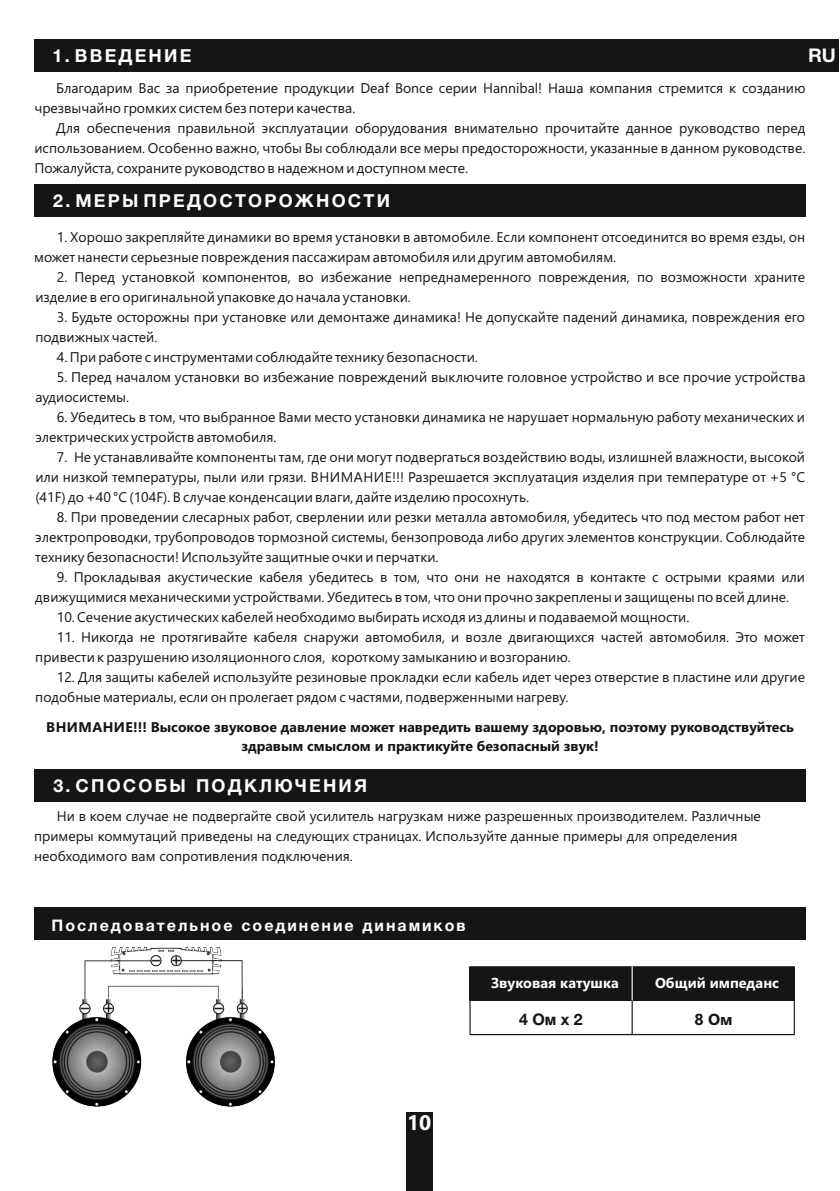
<style>
.page{position:relative;width:840px;height:1191px;background:#fff}
.page>*{position:absolute;margin:0;border:0;box-sizing:border-box;transform-origin:0 0}
.t1{font:700 21px "Segoe UI";color:#fefefe}
.t2{font:700 19px "Helvetica Neue Cyr";color:#fefefe}
.t3{font:700 18px "Helvetica Neue Cyr";letter-spacing:.12em;color:#fefefe}
.t4{font:700 16px "Helvetica Neue Cyr";letter-spacing:.12em;color:#fefefe}
.t5{font:700 16px "Helvetica Neue Cyr";color:#151515}
.t6{font:700 16px "Segoe UI";color:#151515}
.t7{font:700 14.4px "Segoe UI";color:#fefefe}
.t8{font:14px/20px "Segoe UI";color:#151515}
.t9{font:700 14px/19.6px "Segoe UI";color:#151515;text-align:center}
</style>
<div class="page">
<div style="left:34px;top:39px;width:770px;height:33px;background:#151515"></div>
<div style="left:805px;top:39px;width:32px;height:33px;background:#151515"></div>
<div style="left:34px;top:184px;width:770px;height:33px;background:#151515"></div>
<img style="left:52px;top:948px;width:223px;height:158px">
<div style="left:34px;top:769px;width:770px;height:32px;background:#151515"></div>
<div style="left:469px;top:966px;width:325px;height:69px;border:1px solid #151515"></div>
<hr style="left:470px;top:1034px;width:323px;height:1px;background:#151515">
<hr style="left:631px;top:966px;width:1px;height:68px;background:#151515">
<div style="left:469px;top:967px;width:162px;height:33px;background:#151515"></div>
<div style="left:631px;top:967px;width:163px;height:33px;background:#151515"></div>
<hr style="left:631px;top:966px;width:1px;height:34px;background:#fefefe">
<div style="left:406px;top:1112px;width:27px;height:78px;background:#151515"></div>
<div style="left:34px;top:907px;width:770px;height:33px;background:#151515"></div>
<p class="t3" style="left:53px;top:49px;width:140px">1. ВВЕДЕНИЕ</p>
<h2 class="t2" style="left:807px;top:49px;width:29px">RU</h2>
<p class="t8" style="left:34px;top:79px;width:772px;text-indent:22px">Благодарим Вас за приобретение продукции Deaf Bonce серии Hannibal! Наша компания стремится к созданию чрезвычайно громких систем без потери качества.</p>
<p class="t8" style="left:34px;top:119px;width:772px;text-align:justify;text-indent:22px">Для обеспечения правильной эксплуатации оборудования внимательно прочитайте данное руководство перед использованием. Особенно важно, чтобы Вы соблюдали все меры предосторожности, указанные в данном руководстве.<br>Пожалуйста, сохраните руководство в надежном и доступном месте.</p>
<p class="t3" style="left:53px;top:194px;width:338px">2. МЕРЫ ПРЕДОСТОРОЖНОСТИ</p>
<p class="t8" style="left:34px;top:228px;width:772px;text-indent:23px">1. Хорошо закрепляйте динамики во время установки в автомобиле. Если компонент отсоединится во время езды, он может нанести серьезные повреждения пассажирам автомобиля или другим автомобилям.</p>
<p class="t8" style="left:35px;top:268px;width:770px;text-indent:21px">2. Перед установкой компонентов, во избежание непреднамеренного повреждения, по возможности храните изделие в его оригинальной упаковке до начала установки.</p>
<p class="t8" style="left:35px;top:308px;width:770px;text-indent:21px">3. Будьте осторожны при установке или демонтаже динамика! Не допускайте падений динамика, повреждения его подвижных частей.</p>
<p class="t8" style="left:57px;top:348px;width:422px">4. При работе с инструментами соблюдайте технику безопасности.</p>
<p class="t8" style="left:35px;top:368px;width:771px;text-indent:21px">5. Перед началом установки во избежание повреждений выключите головное устройство и все прочие устройства аудиосистемы.</p>
<p class="t8" style="left:35px;top:408px;width:770px;text-indent:21px">6. Убедитесь в том, что выбранное Вами место установки динамика не нарушает нормальную работу механических и электрических устройств автомобиля.</p>
<p class="t8" style="left:35px;top:448px;width:770px;text-align:justify;text-indent:21px">7. Не устанавливайте компоненты там, где они могут подвергаться воздействию воды, излишней влажности, высокой или низкой температуры, пыли или грязи. ВНИМАНИЕ!!! Разрешается эксплуатация изделия при температуре от +5 °C (41F) до +40 °C (104F). В случае конденсации влаги, дайте изделию просохнуть.</p>
<p class="t8" style="left:35px;top:508px;width:770px;text-align:justify;text-indent:21px">8. При проведении слесарных работ, сверлении или резки металла автомобиля, убедитесь что под местом работ нет электропроводки, трубопроводов тормозной системы, бензопровода либо других элементов конструкции. Соблюдайте технику безопасности! Используйте защитные очки и перчатки.</p>
<p class="t8" style="left:35px;top:568px;width:770px;text-indent:21px">9. Прокладывая акустические кабеля убедитесь в том, что они не находятся в контакте с острыми краями или движущимися механическими устройствами. Убедитесь в том, что они прочно закреплены и защищены по всей длине.</p>
<p class="t8" style="left:57px;top:608px;width:633px">10. Сечение акустических кабелей необходимо выбирать исходя из длины и подаваемой мощности.</p>
<p class="t8" style="left:35px;top:628px;width:770px;text-indent:21px">11. Никогда не протягивайте кабеля снаружи автомобиля, и возле двигающихся частей автомобиля. Это может привести к разрушению изоляционного слоя, короткому замыканию и возгоранию.</p>
<p class="t8" style="left:35px;top:668px;width:770px;text-indent:21px">12. Для защиты кабелей используйте резиновые прокладки если кабель идет через отверстие в пластине или другие подобные материалы, если он пролегает рядом с частями, подверженными нагреву.</p>
<p class="t9" style="left:46px;top:718px;width:748px">ВНИМАНИЕ!!! Высокое звуковое давление может навредить вашему здоровью, поэтому руководствуйтесь здравым смыслом и практикуйте безопасный звук!</p>
<p class="t3" style="left:53px;top:779px;width:315px">3. СПОСОБЫ ПОДКЛЮЧЕНИЯ</p>
<p class="t8" style="left:34px;top:807px;width:728px;text-indent:23px">Ни в коем случае не подвергайте свой усилитель нагрузкам ниже разрешенных производителем. Различные примеры коммутаций приведены на следующих страницах. Используйте данные примеры для определения необходимого вам сопротивления подключения.</p>
<p class="t4" style="left:52px;top:919px;width:415px">Последовательное соединение динамиков</p>
<p class="t7" style="left:491px;top:977px;width:129px">Звуковая катушка</p>
<p class="t7" style="left:654px;top:977px;width:125px">Общий импеданс</p>
<p class="t5" style="left:518px;top:1013px;width:65px">4 Ом х 2</p>
<p class="t6" style="left:694px;top:1013px;width:40px">8 Ом</p>
<h1 class="t1" style="left:407px;top:1115px;width:26px">10</h1>
</div>
